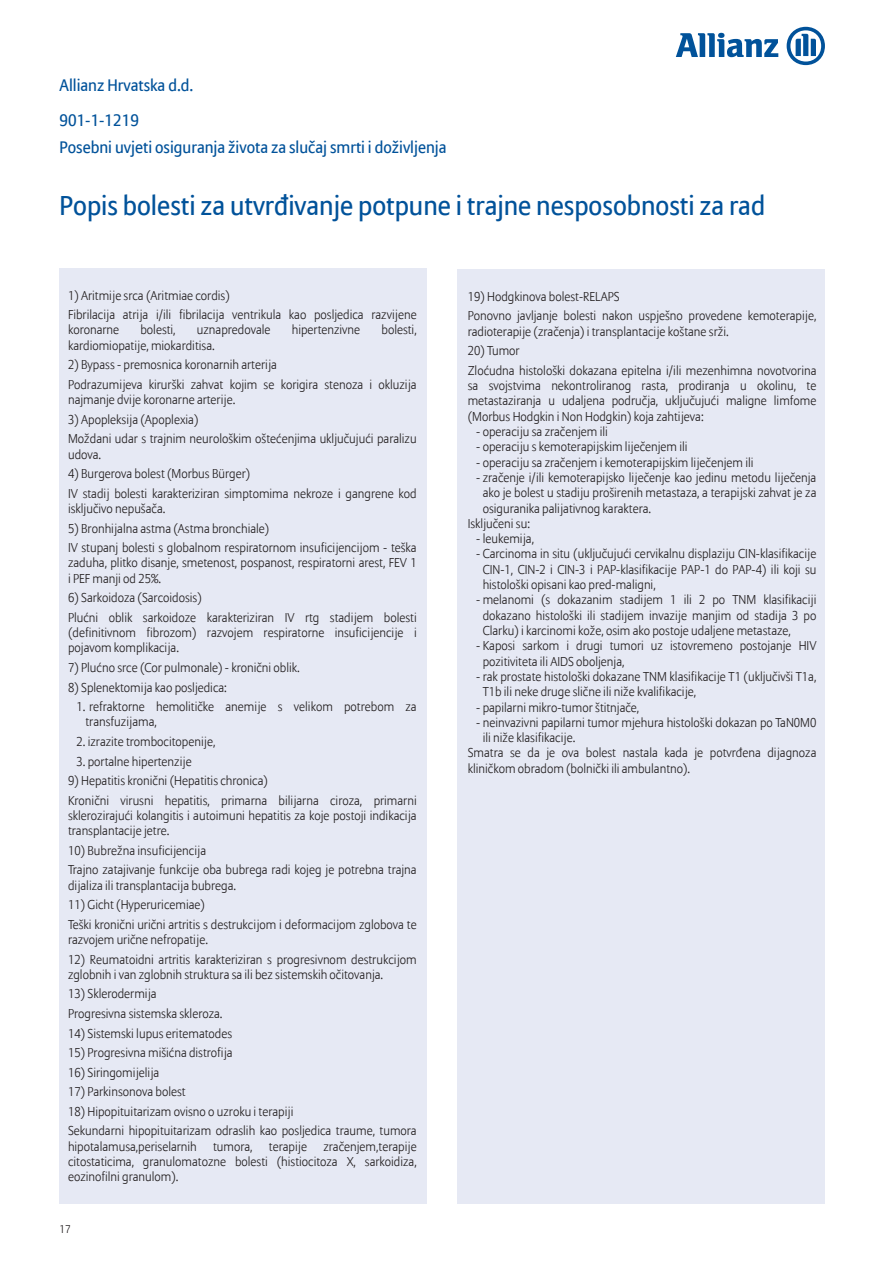
<style>
.page{position:relative;width:893px;height:1263px;background:#fff}
.page>*{position:absolute;margin:0;border:0;box-sizing:border-box;transform-origin:0 0}
.naslov{font:27px "Allianz Sans";color:#01529a}
.naslov-2{font:16.5px "Allianz Sans";color:#01529a}
.mali_naslov{font:16.5px "Allianz Sans";color:#01529a}
.tekst{font:300 12.75px/15.3px "Allianz Sans";color:#231f20}
.t1{font:300 11.25px "Allianz Sans";color:#231f20}
</style>
<div class="page">
<div style="left:457px;top:269px;width:368px;height:934px;background:#e6e9f4"></div>
<div style="left:60px;top:268px;width:367px;height:935px;background:#e6e9f4"></div>
<svg style="left:676px;top:33px;width:102px;height:24px"></svg>
<svg style="left:787px;top:27px;width:38px;height:38px"></svg>
<p class="mali_naslov" style="left:60px;top:76px;width:136px">Allianz Hrvatska d.d.</p>
<p class="naslov-2" style="left:60px;top:110px;width:81px">901-1-1219</p>
<p class="naslov-2" style="left:60px;top:137px;width:389px">Posebni uvjeti osiguranja života za slučaj smrti i doživljenja</p>
<p class="naslov" style="left:60px;top:189px;width:707px">Popis bolesti za utvrđivanje potpune i trajne nesposobnosti za rad</p>
<p class="tekst" style="left:68px;top:288px;width:163px">1) Aritmije srca (Aritmiae cordis)</p>
<p class="tekst" style="left:68px;top:308px;width:350px">Fibrilacija atrija i/ili fibrilacija ventrikula kao posljedica razvijene koronarne</p>
<p class="tekst" style="left:140px;top:323px;width:37px">bolesti,</p>
<p class="tekst" style="left:197px;top:323px;width:75px">uznapredovale</p>
<p class="tekst" style="left:292px;top:323px;width:70px">hipertenzivne</p>
<p class="tekst" style="left:381px;top:323px;width:37px">bolesti,</p>
<p class="tekst" style="left:68px;top:338px;width:148px">kardiomiopatije, miokarditisa.</p>
<p class="tekst" style="left:68px;top:358px;width:210px">2) Bypass - premosnica koronarnih arterija</p>
<p class="tekst" style="left:68px;top:377px;width:350px">Podrazumijeva kirurški zahvat kojim se korigira stenoza i okluzija najmanje dvije koronarne arterije.</p>
<p class="tekst" style="left:68px;top:412px;width:132px">3) Apopleksija (Apoplexia)</p>
<p class="tekst" style="left:68px;top:432px;width:350px">Moždani udar s trajnim neurološkim oštećenjima uključujući paralizu udova.</p>
<p class="tekst" style="left:68px;top:467px;width:184px">4) Burgerova bolest (Morbus Bürger)</p>
<p class="tekst" style="left:68px;top:486px;width:350px">IV stadij bolesti karakteriziran simptomima nekroze i gangrene kod isključivo nepušača.</p>
<p class="tekst" style="left:68px;top:521px;width:203px">5) Bronhijalna astma (Astma bronchiale)</p>
<p class="tekst" style="left:68px;top:541px;width:350px;text-align:justify">IV stupanj bolesti s globalnom respiratornom insuficijencijom - teška zaduha, plitko disanje, smetenost, pospanost, respiratorni arest, FEV 1 i PEF manji od 25%.</p>
<p class="tekst" style="left:68px;top:591px;width:135px">6) Sarkoidoza (Sarcoidosis)</p>
<p class="tekst" style="left:68px;top:610px;width:350px;text-align:justify">Plućni oblik sarkoidoze karakteriziran IV rtg stadijem bolesti (definitivnom fibrozom) razvojem respiratorne insuficijencije i pojavom komplikacija.</p>
<p class="tekst" style="left:68px;top:660px;width:233px">7) Plućno srce (Cor pulmonale) - kronični oblik.</p>
<p class="tekst" style="left:68px;top:680px;width:160px">8) Splenektomija kao posljedica:</p>
<p class="tekst" style="left:86px;top:700px;width:333px;text-indent:-9px">1. refraktorne hemolitičke anemije s velikom potrebom za transfuzijama,</p>
<p class="tekst" style="left:77px;top:734px;width:140px">2. izrazite trombocitopenije,</p>
<p class="tekst" style="left:77px;top:754px;width:117px">3. portalne hipertenzije</p>
<p class="tekst" style="left:68px;top:773px;width:201px">9) Hepatitis kronični (Hepatitis chronica)</p>
<p class="tekst" style="left:68px;top:793px;width:350px;text-align:justify">Kronični virusni hepatitis, primarna bilijarna ciroza, primarni sklerozirajući kolangitis i autoimuni hepatitis za koje postoji indikacija transplantacije jetre.</p>
<p class="tekst" style="left:68px;top:843px;width:140px">10) Bubrežna insuficijencija</p>
<p class="tekst" style="left:68px;top:863px;width:350px">Trajno zatajivanje funkcije oba bubrega radi kojeg je potrebna trajna dijaliza ili transplantacija bubrega.</p>
<p class="tekst" style="left:68px;top:898px;width:138px">11) Gicht (Hyperuricemiae)</p>
<p class="tekst" style="left:68px;top:917px;width:350px">Teški kronični urični artritis s destrukcijom i deformacijom zglobova te razvojem urične nefropatije.</p>
<p class="tekst" style="left:68px;top:952px;width:350px">12) Reumatoidni artritis karakteriziran s progresivnom destrukcijom zglobnih i van zglobnih struktura sa ili bez sistemskih očitovanja.</p>
<p class="tekst" style="left:68px;top:987px;width:90px">13) Sklerodermija</p>
<p class="tekst" style="left:68px;top:1006px;width:156px">Progresivna sistemska skleroza.</p>
<p class="tekst" style="left:68px;top:1026px;width:166px">14) Sistemski lupus eritematodes</p>
<p class="tekst" style="left:68px;top:1045px;width:166px">15) Progresivna mišićna distrofija</p>
<p class="tekst" style="left:68px;top:1065px;width:93px">16) Siringomijelija</p>
<p class="tekst" style="left:68px;top:1085px;width:119px">17) Parkinsonova bolest</p>
<p class="tekst" style="left:68px;top:1104px;width:227px">18) Hipopituitarizam ovisno o uzroku i terapiji</p>
<p class="tekst" style="left:68px;top:1124px;width:350px">Sekundarni hipopituitarizam odraslih kao posljedica traume, tumora hipotalamusa,periselarnih</p>
<p class="tekst" style="left:68px;top:1139px;width:350px;text-align:justify;text-indent:255px">zračenjem,terapije citostaticima, granulomatozne bolesti (histiocitoza X, sarkoidiza, eozinofilni granulom).</p>
<p class="tekst" style="left:213px;top:1139px;width:41px">tumora,</p>
<p class="tekst" style="left:269px;top:1139px;width:40px">terapije</p>
<p class="t1" style="left:60px;top:1223px;width:13px">17</p>
<p class="tekst" style="left:468px;top:289px;width:153px">19) Hodgkinova bolest-RELAPS</p>
<p class="tekst" style="left:468px;top:309px;width:350px">Ponovno javljanje bolesti nakon uspješno provedene kemoterapije, radioterapije (zračenja) i transplantacije koštane srži.</p>
<p class="tekst" style="left:468px;top:344px;width:53px">20) Tumor</p>
<p class="tekst" style="left:468px;top:363px;width:350px;text-align:justify">Zloćudna histološki dokazana epitelna i/ili mezenhimna novotvorina sa svojstvima nekontroliranog rasta, prodiranja u okolinu, te metastaziranja u udaljena područja, uključujući maligne limfome (Morbus Hodgkin i Non Hodgkin) koja zahtijeva:</p>
<p class="tekst" style="left:476px;top:425px;width:133px">- operaciju sa zračenjem ili</p>
<p class="tekst" style="left:476px;top:440px;width:213px">- operaciju s kemoterapijskim liječenjem ili</p>
<p class="tekst" style="left:476px;top:455px;width:279px">- operaciju sa zračenjem i kemoterapijskim liječenjem ili</p>
<p class="tekst" style="left:483px;top:470px;width:335px;text-align:justify;text-indent:-6px">- zračenje i/ili kemoterapijsko liječenje kao jedinu metodu liječenja ako je bolest u stadiju proširenih metastaza, a terapijski zahvat je za osiguranika palijativnog karaktera.</p>
<p class="tekst" style="left:468px;top:516px;width:64px">Isključeni su:</p>
<p class="tekst" style="left:476px;top:532px;width:59px">- leukemija,</p>
<p class="tekst" style="left:483px;top:547px;width:335px;text-align:justify;text-indent:-6px">- Carcinoma in situ (uključujući cervikalnu displaziju CIN-klasifikacije CIN-1, CIN-2 i CIN-3 i PAP-klasifikacije PAP-1 do PAP-4) ili koji su histološki opisani kao pred-maligni,</p>
<p class="tekst" style="left:483px;top:593px;width:335px;text-align:justify;text-indent:-6px">- melanomi (s dokazanim stadijem 1 ili 2 po TNM klasifikaciji dokazano histološki ili stadijem invazije manjim od stadija 3 po Clarku) i karcinomi kože, osim ako postoje udaljene metastaze,</p>
<p class="tekst" style="left:483px;top:639px;width:335px;text-indent:-6px">- Kaposi sarkom i drugi tumori uz istovremeno postojanje HIV pozitiviteta ili AIDS oboljenja,</p>
<p class="tekst" style="left:483px;top:669px;width:335px;text-indent:-6px">- rak prostate histološki dokazane TNM klasifikacije T1 (uključivši T1a,<br>T1b ili neke druge slične ili niže kvalifikacije,</p>
<p class="tekst" style="left:476px;top:700px;width:165px">- papilarni mikro-tumor štitnjače,</p>
<p class="tekst" style="left:483px;top:715px;width:335px;text-indent:-6px">- neinvazivni papilarni tumor mjehura histološki dokazan po TaN0M0 ili niže klasifikacije.</p>
<p class="tekst" style="left:468px;top:746px;width:350px">Smatra se da je ova bolest nastala kada je potvrđena dijagnoza kliničkom obradom (bolnički ili ambulantno).</p>
</div>
